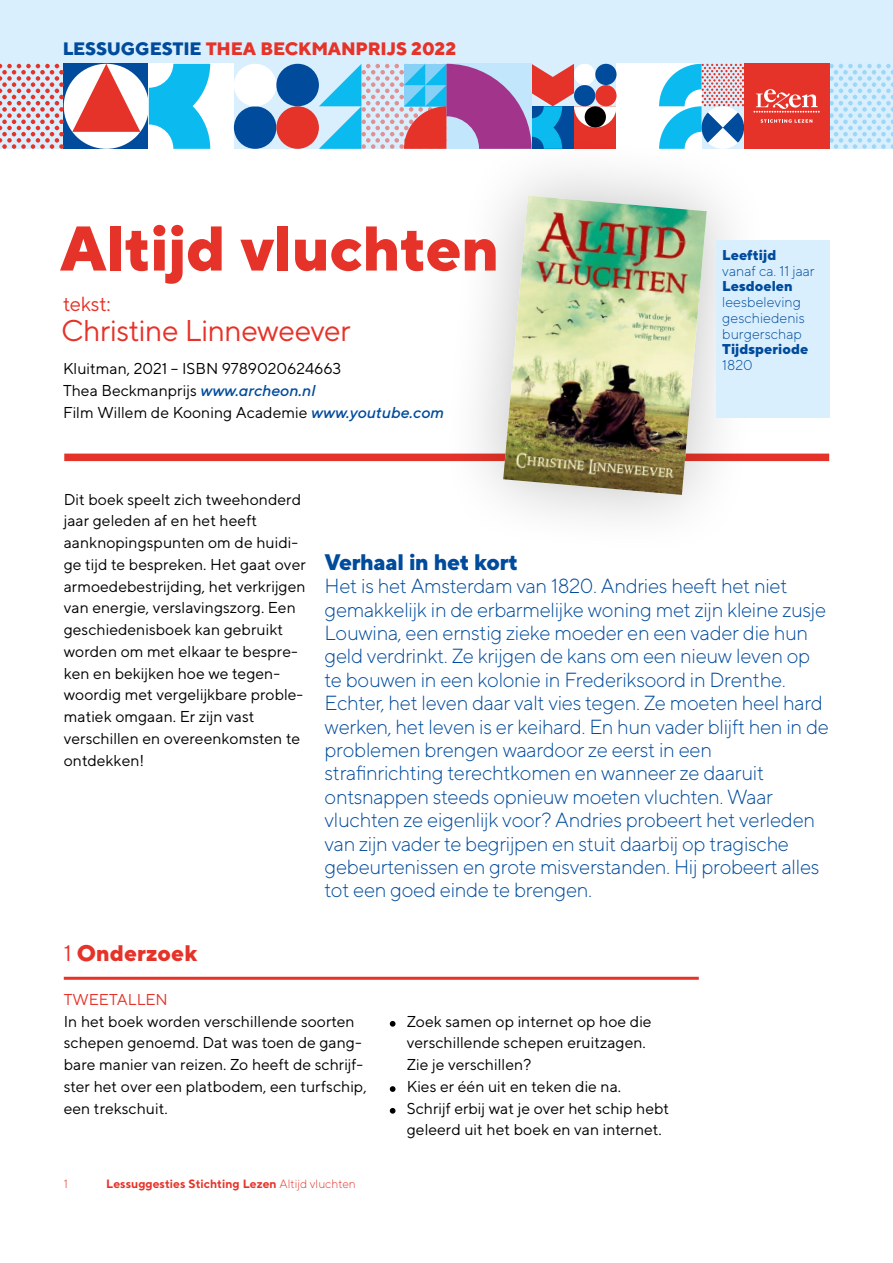
<style>
.page{position:relative;width:893px;height:1263px;background:#fff}
.page>*{position:absolute;margin:0;border:0;box-sizing:border-box;transform-origin:0 0}
.Titel{font:800 63px "TT Norms";letter-spacing:-.015em;color:#e63329}
.Auteur{font:30px "TT Norms";letter-spacing:-.02em;color:#e63329}
.Intro{font:800 22.5px "TT Norms";letter-spacing:-.02em;color:#004b9c}
.Tussenkopje{font:800 22.5px "TT Norms";color:#e63329}
.Intro-2{font:300 20.4px/23.4px "TT Norms";letter-spacing:-.02em;color:#004b9c}
.auteur_of_illu_aa{font:20.4px "TT Norms";letter-spacing:-.015em;color:#e63329}
.t1{font:800 18px "TT Norms";letter-spacing:-.01em;color:#e63329}
.Body{font:15.75px/21.8px "TT Norms";color:#000}
.Uitgever_etc{font:15.75px "TT Norms";color:#000}
.auteur_of_illu_aa-2{font:15.75px "TT Norms";color:#000}
.Tweetal_kopje{font:15.75px "TT Norms";color:#e63329}
.Bron{font:300 14.25px "TT Norms";color:#004b9c}
.Bron-2{font:800 14.25px "TT Norms";color:#004b9c}
.Bron-3{font:700 12px "TT Norms";color:#e63329}
.t2{font:300 12px "TT Norms";color:#e63329}
.s1{color:#004b9c}
.s2{font-weight:500;font-style:italic;color:#004b9c}
.s3{font-weight:400}
.s4{font-weight:300}
</style>
<div class="page">
<div style="left:0;top:0;width:893px;height:149px;background:#daeffd"></div>
<div style="left:617px;top:64px;width:85px;height:85px;background:#fff"></div>
<div style="left:149px;top:64px;width:85px;height:85px;background:#fff"></div>
<div style="left:234px;top:106px;width:42px;height:43px;background:#004b9c;border-radius:50%"></div>
<div style="left:234px;top:64px;width:42px;height:42px;background:#fff;border-radius:50%"></div>
<div style="left:276px;top:106px;width:43px;height:43px;background:#e63329;border-radius:50%"></div>
<div style="left:276px;top:64px;width:43px;height:42px;background:#004b9c;border-radius:50%"></div>
<svg style="left:829px;top:64px;width:64px;height:85px"></svg>
<svg style="left:0;top:64px;width:210px;height:85px"></svg>
<svg style="left:659px;top:64px;width:85px;height:67px"></svg>
<svg style="left:319px;top:64px;width:298px;height:85px"></svg>
<div style="left:744px;top:64px;width:85px;height:85px;background:#e63329"></div>
<svg style="left:753px;top:89px;width:67px;height:24px"></svg>
<svg style="left:760px;top:119px;width:52px;height:4px"></svg>
<div style="left:64px;top:454px;width:765px;height:7px;background:#e63329"></div>
<div style="left:439px;top:131px;width:332px;height:428px;background:#000;opacity:.25"></div>
<img style="left:503px;top:196px;width:204px;height:299px">
<div style="left:716px;top:240px;width:113px;height:178px;background:#daeffd"></div>
<hr style="left:64px;top:977px;width:635px;height:3px;background:#e63329">
<svg style="left:390px;top:1021px;width:5px;height:6px"></svg>
<svg style="left:390px;top:1086px;width:5px;height:6px"></svg>
<svg style="left:390px;top:1108px;width:5px;height:6px"></svg>
<p class="t1" style="left:63px;top:37px;width:395px"><span class="s1">LESSUGGESTIE</span> THEA BECKMANPRIJS 2022</p>
<p class="Titel" style="left:60px;top:208px;width:441px">Altijd vluchten</p>
<p class="auteur_of_illu_aa" style="left:63px;top:291px;width:49px">tekst:</p>
<p class="Auteur" style="left:61px;top:312px;width:291px">Christine Linneweever</p>
<p class="auteur_of_illu_aa-2" style="left:63px;top:359px;width:280px">Kluitman, 2021 – ISBN 9789020624663</p>
<p class="Uitgever_etc" style="left:63px;top:381px;width:254px">Thea Beckmanprijs <span class="s2">www.archeon.nl</span></p>
<p class="Uitgever_etc" style="left:63px;top:402px;width:382px">Film Willem de Kooning Academie <span class="s2">www.youtube.com</span></p>
<p class="Bron-2" style="left:722px;top:246px;width:56px">Leeftijd</p>
<p class="Bron" style="left:722px;top:262px;width:94px">vanaf ca. 11 jaar</p>
<p class="Bron-2" style="left:722px;top:277px;width:72px">Lesdoelen</p>
<p class="Bron" style="left:722px;top:293px;width:80px">leesbeleving</p>
<p class="Bron" style="left:722px;top:309px;width:84px">geschiedenis</p>
<p class="Bron" style="left:722px;top:325px;width:81px">burgerschap</p>
<p class="Bron-2" style="left:722px;top:340px;width:88px">Tijdsperiode</p>
<p class="Bron" style="left:722px;top:356px;width:32px">1820</p>
<p class="Body" style="left:64px;top:488px;width:244px">Dit boek speelt zich tweehonderd jaar geleden af en het heeft aanknopingspunten om de huidi&shy;ge tijd te bespreken. Het gaat over armoedebestrijding, het verkrijgen van energie, verslavingszorg. Een geschiedenisboek kan gebruikt worden om met elkaar te bespre&shy;ken en bekijken hoe we tegen&shy;woordig met vergelijkbare proble&shy;matiek omgaan. Er zijn vast verschillen en overeenkomsten te ontdekken!</p>
<p class="Intro" style="left:325px;top:547px;width:195px">Verhaal in het kort</p>
<p class="Intro-2" style="left:325px;top:574px;width:506px">Het is het Amsterdam van 1820. Andries heeft het niet gemakkelijk in de erbarmelijke woning met zijn kleine zusje Louwina, een ernstig zieke moeder en een vader die hun geld verdrinkt. Ze krijgen de kans om een nieuw leven op te bouwen in een kolonie in Frederiksoord in Drenthe.<br>Echter, het leven daar valt vies tegen. Ze moeten heel hard werken, het leven is er keihard. En hun vader blijft hen in de problemen brengen waardoor ze eerst in een strafinrichting terechtkomen en wanneer ze daaruit ontsnappen steeds opnieuw moeten vluchten. Waar vluchten ze eigenlijk voor? Andries probeert het verleden van zijn vader te begrijpen en stuit daarbij op tragische gebeurtenissen en grote misverstanden. Hij probeert alles tot een goed einde te brengen.</p>
<p class="Tussenkopje" style="left:64px;top:939px;width:135px"><span class="s3">1</span> Onderzoek</p>
<p class="Tweetal_kopje" style="left:64px;top:990px;width:106px">TWEETALLEN</p>
<p class="Body" style="left:64px;top:1010px;width:304px">In het boek worden verschillende soorten schepen genoemd. Dat was toen de gang&shy;bare manier van reizen. Zo heeft de schrijf&shy;ster het over een platbodem, een turfschip, een trekschuit.</p>
<p class="Body" style="left:407px;top:1010px;width:246px">Zoek samen op internet op hoe die verschillende schepen eruitzagen.<br>Zie je verschillen?</p>
<p class="Body" style="left:407px;top:1075px;width:216px">Kies er één uit en teken die na.</p>
<p class="Body" style="left:407px;top:1097px;width:264px">Schrijf erbij wat je over het schip hebt geleerd uit het boek en van internet.</p>
<p class="t2" style="left:64px;top:1176px;width:6px">1</p>
<p class="Bron-3" style="left:106px;top:1176px;width:251px">Lessuggesties Stichting Lezen <span class="s4">Altijd vluchten</span></p>
</div>
